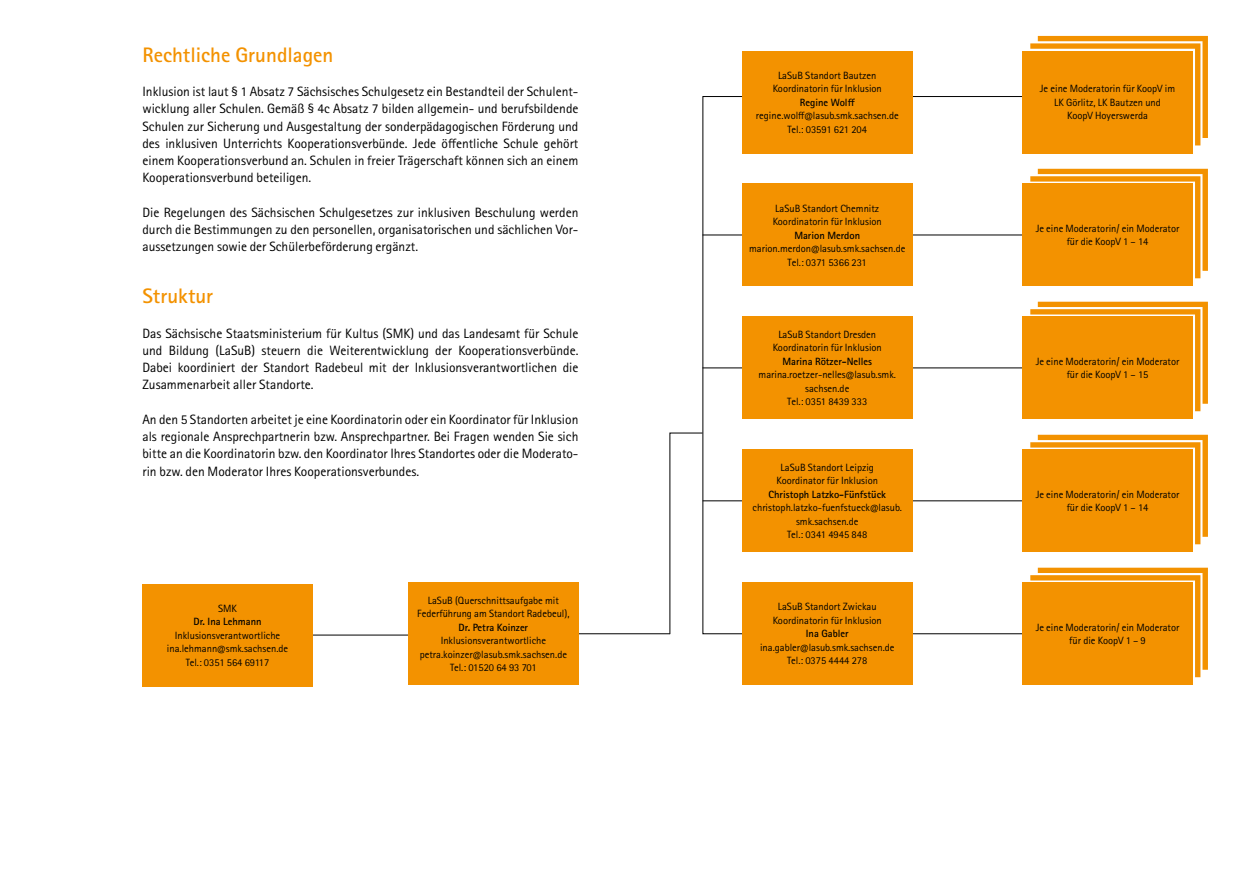
<style>
.page{position:relative;width:1259px;height:893px;background:#fff}
.page>*{position:absolute;margin:0;border:0;box-sizing:border-box;transform-origin:0 0}
.t1{font:700 21px "Rotis Sans Serif Pro";color:#f39200}
.t2{font:13.5px/17.2px "Rotis Sans Serif Pro";color:#000;text-align:justify}
.t3{font:10.5px/13.5px "Rotis Sans Serif Pro";color:#000;text-align:center}
.s1{font-weight:700}
</style>
<div class="page">
<svg style="left:1090px;top:302px;width:118px;height:109px"></svg>
<svg style="left:1090px;top:169px;width:118px;height:109px"></svg>
<svg style="left:1030px;top:36px;width:178px;height:109px"></svg>
<svg style="left:1090px;top:435px;width:118px;height:109px"></svg>
<svg style="left:1090px;top:568px;width:118px;height:109px"></svg>
<svg style="left:702px;top:96px;width:388px;height:538px"></svg>
<hr style="left:702px;top:500px;width:389px;height:1px;background:#000">
<hr style="left:702px;top:235px;width:429px;height:1px;background:#000">
<hr style="left:702px;top:368px;width:388px;height:1px;background:#000">
<hr style="left:912px;top:633px;width:179px;height:1px;background:#000">
<div style="left:1022px;top:450px;width:170px;height:102px;background:#f39200"></div>
<div style="left:1022px;top:583px;width:170px;height:102px;background:#f39200"></div>
<hr style="left:567px;top:633px;width:103px;height:1px;background:#000">
<svg style="left:669px;top:432px;width:34px;height:203px"></svg>
<hr style="left:287px;top:635px;width:121px;height:1px;background:#000">
<div style="left:142px;top:584px;width:171px;height:102px;background:#f39200"></div>
<div style="left:408px;top:583px;width:170px;height:102px;background:#f39200"></div>
<div style="left:742px;top:317px;width:170px;height:102px;background:#f39200"></div>
<div style="left:742px;top:450px;width:170px;height:102px;background:#f39200"></div>
<div style="left:742px;top:184px;width:170px;height:102px;background:#f39200"></div>
<div style="left:742px;top:51px;width:170px;height:102px;background:#f39200"></div>
<div style="left:742px;top:583px;width:170px;height:102px;background:#f39200"></div>
<div style="left:1022px;top:51px;width:170px;height:102px;background:#f39200"></div>
<div style="left:1022px;top:317px;width:170px;height:102px;background:#f39200"></div>
<div style="left:1022px;top:184px;width:170px;height:102px;background:#f39200"></div>
<h3 class="t1" style="left:142px;top:41px;width:192px">Rechtliche Grundlagen</h3>
<p class="t2" style="left:142px;top:83px;width:437px">Inklusion ist laut § 1 Absatz 7 Sächsisches Schulgesetz ein Bestandteil der Schulent&shy;wicklung aller Schulen. Gemäß § 4c Absatz 7 bilden allgemein- und berufsbildende Schulen zur Sicherung und Ausgestaltung der sonderpädagogischen Förderung und des inklusiven Unterrichts Kooperationsverbünde. Jede öfentliche Schule gehört einem Kooperationsverbund an. Schulen in freier Trägerschaft können sich an einem Kooperationsverbund beteiligen.</p>
<p class="t2" style="left:142px;top:204px;width:437px">Die Regelungen des Sächsischen Schulgesetzes zur inklusiven Beschulung werden durch die Bestimmungen zu den personellen, organisatorischen und sächlichen Vor&shy;aussetzungen sowie der Schülerbeförderung ergänzt.</p>
<h3 class="t1" style="left:142px;top:283px;width:72px">Struktur</h3>
<p class="t2" style="left:142px;top:325px;width:437px">Das Sächsische Staatsministerium für Kultus (SMK) und das Landesamt für Schule und Bildung (LaSuB) steuern die Weiterentwicklung der Kooperationsverbünde.<br>Dabei koordiniert der Standort Radebeul mit der Inklusionsverantwortlichen die Zusammenarbeit aller Standorte.</p>
<p class="t2" style="left:142px;top:411px;width:437px">An den 5 Standorten arbeitet je eine Koordinatorin oder ein Koordinator für Inklusion als regionale Ansprechpartnerin bzw. Ansprechpartner. Bei Fragen wenden Sie sich bitte an die Koordinatorin bzw. den Koordinator Ihres Standortes oder die Moderato&shy;rin bzw. den Moderator Ihres Kooperationsverbundes.</p>
<p class="t3" style="left:167px;top:601px;width:123px">SMK<br><span class="s1">Dr. Ina Lehmann<br></span>Inklusionsverantwortliche ina.lehmann@smk.sachsen.de<br>Tel.: 0351 564 69117</p>
<p class="t3" style="left:417px;top:593px;width:154px">LaSuB (Querschnittsaufgabe mit<br>Federführung am Standort Radebeul),<br><span class="s1">Dr. Petra Koinzer<br></span>Inklusionsverantwortliche petra.koinzer@lasub.smk.sachsen.de<br>Tel.: 01520 64 93 701</p>
<p class="t3" style="left:756px;top:68px;width:144px">LaSuB Standort Bautzen<br>Koordinatorin für Inklusion<br><span class="s1">Regine Wolf </span>regine.wolf@lasub.smk.sachsen.de<br>Tel.: 03591 621 204</p>
<p class="t3" style="left:749px;top:201px;width:158px">LaSuB Standort Chemnitz<br>Koordinatorin für Inklusion<br><span class="s1">Marion Merdon </span>marion.merdon@lasub.smk.sachsen.de<br>Tel.: 0371 5366 231</p>
<p class="t3" style="left:758px;top:328px;width:139px">LaSuB Standort Dresden<br>Koordinatorin für Inklusion<br><span class="s1">Marina Rötzer-Nelles </span>marina.roetzer-nelles@lasub.smk. sachsen.de<br>Tel.: 0351 8439 333</p>
<p class="t3" style="left:752px;top:460px;width:151px">LaSuB Standort Leipzig<br>Koordinator für Inklusion<br><span class="s1">Christoph Latzko-Fünfstück </span>christoph.latzko-fuenfstueck@lasub. smk.sachsen.de<br>Tel.: 0341 4945 848</p>
<p class="t3" style="left:760px;top:600px;width:136px">LaSuB Standort Zwickau<br>Koordinatorin für Inklusion<br><span class="s1">Ina Gabler </span>ina.gabler@lasub.smk.sachsen.de<br>Tel.: 0375 4444 278</p>
<p class="t3" style="left:1040px;top:82px;width:137px">Je eine Moderatorin für KoopV im<br>LK Görlitz, LK Bautzen und<br>KoopV Hoyerswerda</p>
<p class="t3" style="left:1035px;top:222px;width:145px">Je eine Moderatorin/ ein Moderator für die KoopV 1 – 14</p>
<p class="t3" style="left:1035px;top:355px;width:145px">Je eine Moderatorin/ ein Moderator für die KoopV 1 – 15</p>
<p class="t3" style="left:1035px;top:487px;width:145px">Je eine Moderatorin/ ein Moderator für die KoopV 1 – 14</p>
<p class="t3" style="left:1035px;top:620px;width:145px">Je eine Moderatorin/ ein Moderator für die KoopV 1 – 9</p>
</div>
